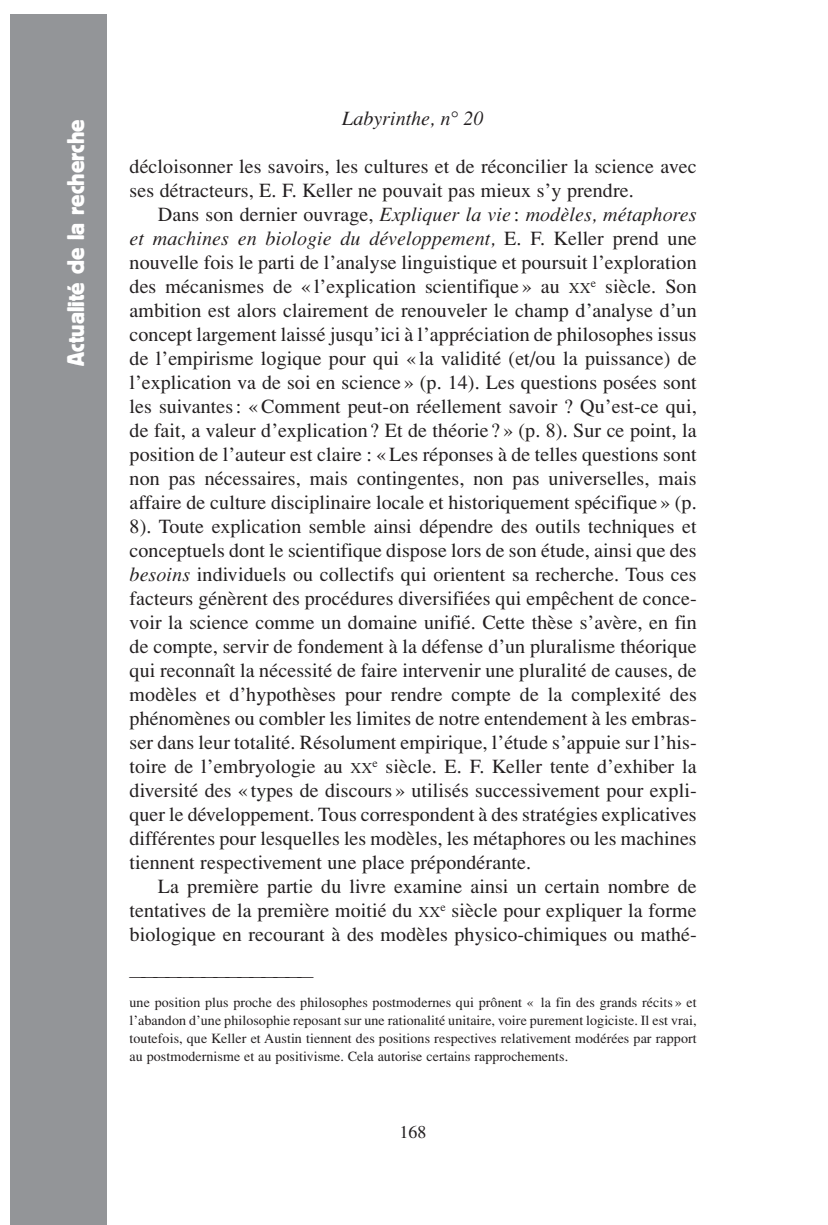
<style>
.page{position:relative;width:828px;height:1225px;background:#fff}
.page>*{position:absolute;margin:0;border:0;box-sizing:border-box;transform-origin:0 0}
.t1{font:24px "Block BE";color:#fff}
.t2{font:20px/24px "Times";letter-spacing:.005em;color:#231f20;text-align:justify}
.t3{font:italic 20px "Times";color:#231f20}
.t4{font:18px "Times";color:#231f20}
.t5{font:16px "Times";color:#231f20}
.t6{font:14px/18px "Times";letter-spacing:.005em;color:#231f20;text-align:justify}
.s1{font-style:italic}
.s2{font-size:15px}
</style>
<div class="page">
<div style="left:10px;top:14px;width:97px;height:1210px;background:#939598"></div>
<p class="t1" style="left:67px;top:365px;width:248px;rotate:-90deg">Actualité de la recherche</p>
<p class="t3" style="left:342px;top:111px;width:143px">Labyrinthe, n° 20</p>
<p class="t2" style="left:130px;top:156px;width:568px">décloisonner les savoirs, les cultures et de réconcilier la science avec ses détracteurs, E. F. Keller ne pouvait pas mieux s’y prendre.</p>
<p class="t2" style="left:130px;top:204px;width:569px;text-indent:28px">Dans son dernier ouvrage, <span class="s1">Expliquer la vie</span> : <span class="s1">modèles, métaphores et machines en biologie du développement,</span> E. F. Keller prend une nouvelle fois le parti de l’analyse linguistique et poursuit l’exploration des mécanismes de « l’explication scientifique » au <span class="s2">XX</span><sup>e</sup> siècle. Son ambition est alors clairement de renouveler le champ d’analyse d’un concept largement laissé jusqu’ici à l’appréciation de philosophes issus de l’empirisme logique pour qui « la validité (et/ou la puissance) de l’explication va de soi en science » (p. 14). Les questions posées sont les suivantes : « Comment peut-on réellement savoir ? Qu’est-ce qui, de fait, a valeur d’explication ? Et de théorie ? » (p. 8). Sur ce point, la position de l’auteur est claire : «Les réponses à de telles questions sont non pas nécessaires, mais contingentes, non pas universelles, mais affaire de culture disciplinaire locale et historiquement spécifique » (p.<br>8). Toute explication semble ainsi dépendre des outils techniques et conceptuels dont le scientifique dispose lors de son étude, ainsi que des <span class="s1">besoins</span> individuels ou collectifs qui orientent sa recherche. Tous ces facteurs génèrent des procédures diversifiées qui empêchent de conce&shy;voir la science comme un domaine unifié. Cette thèse s’avère, en fin de compte, servir de fondement à la défense d’un pluralisme théorique qui reconnaît la nécessité de faire intervenir une pluralité de causes, de modèles et d’hypothèses pour rendre compte de la complexité des phénomènes ou combler les limites de notre entendement à les embras&shy;ser dans leur totalité. Résolument empirique, l’étude s’appuie sur l’his&shy;toire de l’embryologie au <span class="s2">XX</span><sup>e</sup> siècle. E. F. Keller tente d’exhiber la diversité des « types de discours » utilisés successivement pour expli&shy;quer le développement. Tous correspondent à des stratégies explicatives différentes pour lesquelles les modèles, les métaphores ou les machines tiennent respectivement une place prépondérante.</p>
<p class="t2" style="left:130px;top:876px;width:569px;text-indent:28px">La première partie du livre examine ainsi un certain nombre de tentatives de la première moitié du <span class="s2">XX</span><sup>e</sup> siècle pour expliquer la forme biologique en recourant à des modèles physico-chimiques ou mathé-</p>
<p class="t5" style="left:130px;top:970px;width:185px">———————————————</p>
<p class="t6" style="left:130px;top:995px;width:568px">une position plus proche des philosophes postmodernes qui prônent « la fin des grands récits » et l’abandon d’une philosophie reposant sur une rationalité unitaire, voire purement logiciste. Il est vrai, toutefois, que Keller et Austin tiennent des positions respectives relativement modérées par rapport au postmodernisme et au positivisme. Cela autorise certains rapprochements.</p>
<p class="t4" style="left:400px;top:1125px;width:28px">168</p>
</div>
